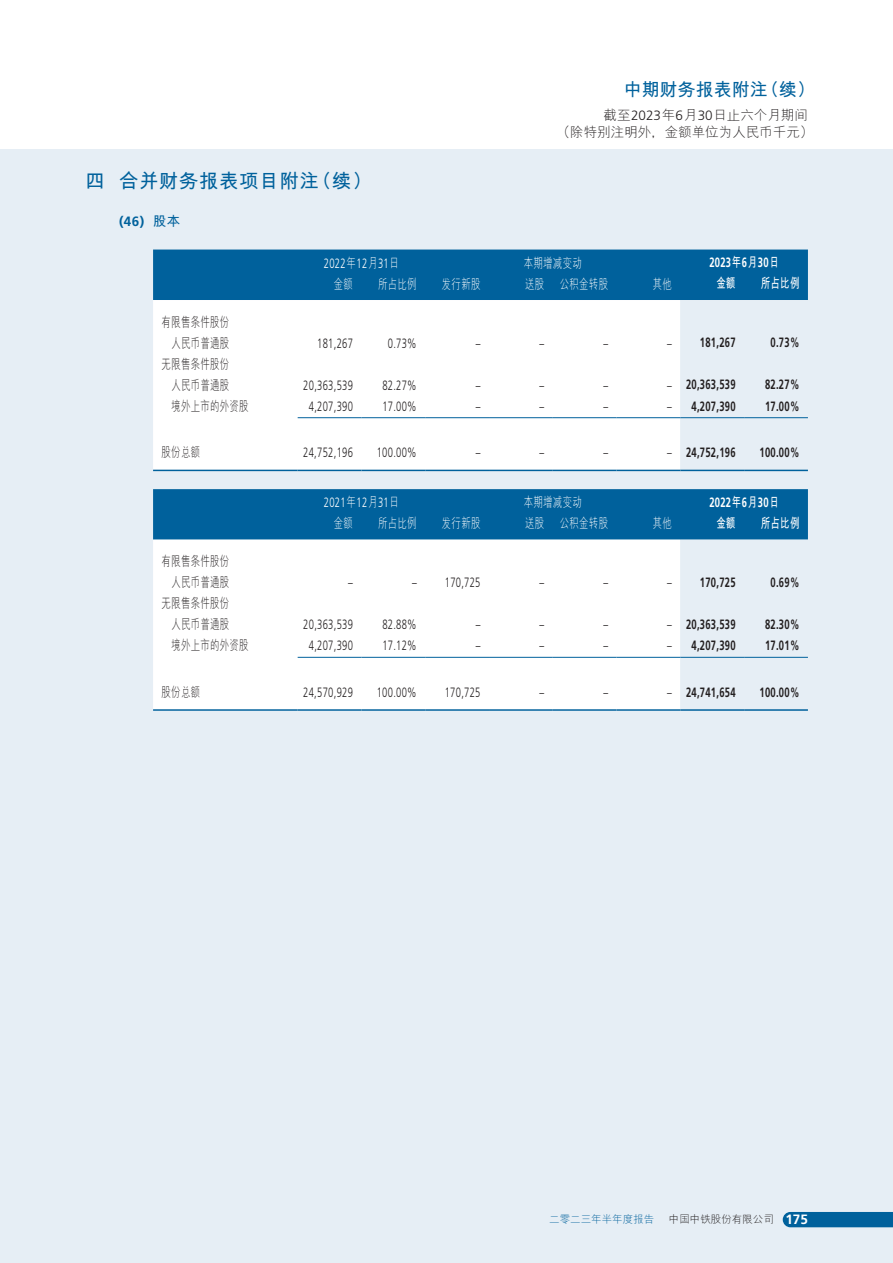
<style>
.page{position:relative;width:893px;height:1263px;background:#fff}
.page>*{position:absolute;margin:0;border:0;box-sizing:border-box;transform-origin:0 0}
.t1{font:700 19.5px "M Hei PRC";letter-spacing:.03em;color:#00619c}
.t2{font:700 18px "M Hei PRC";color:#00619c}
.t3{font:300 13.5px "Frutiger LT Std";letter-spacing:.03em;color:#231f20;scale:.7 1}
.t4{font:700 13.5px "Frutiger LT Std";letter-spacing:.03em;color:#231f20;scale:.7 1}
.t5{font:300 13.5px/21px "M Hei PRC";letter-spacing:.03em;color:#231f20;text-align:right;scale:.7 1}
.t6{font:300 13.5px "M Hei PRC";letter-spacing:.03em;color:#fff;scale:.7 1}
.t7{font:300 13.5px/16.2px "M Hei PRC";color:#231f20}
.t8{font:300 13.5px "Frutiger LT Std";letter-spacing:.03em;color:#fff;scale:.7 1}
.t9{font:700 13.5px "Frutiger LT Std";letter-spacing:.03em;color:#fff;scale:.7 1}
.t10{font:700 13.5px "M Hei PRC";letter-spacing:.03em;color:#fff;scale:.7 1}
.t11{font:700 13.5px "Frutiger LT Std";color:#00619c}
.t12{font:300 10.5px "M Hei PRC";color:#231f20}
.t13{font:300 10.5px "M Hei PRC";color:#00619c}
.s1{font-family:"Frutiger LT Std"}
.s2{font-family:"M Hei PRC"}
.s3{font-weight:300}
.s4{font-family:"Frutiger LT Std";font-weight:700;font-size:13.5px;color:#fff}
</style>
<div class="page">
<div style="left:0;top:149px;width:893px;height:1114px;background:#e6eef5"></div>
<div style="left:783px;top:1212px;width:110px;height:15px;background:#00619c"></div>
<svg style="left:153px;top:250px;width:655px;height:220px;background:#c0d8e6"></svg>
<hr style="left:298px;top:417px;width:63px;height:1px;background:#00619c">
<hr style="left:361px;top:417px;width:64px;height:1px;background:#00619c">
<hr style="left:425px;top:417px;width:64px;height:1px;background:#00619c">
<hr style="left:489px;top:417px;width:64px;height:1px;background:#00619c">
<hr style="left:553px;top:417px;width:64px;height:1px;background:#00619c">
<hr style="left:617px;top:417px;width:63px;height:1px;background:#00619c">
<hr style="left:680px;top:417px;width:64px;height:1px;background:#00619c">
<hr style="left:744px;top:417px;width:64px;height:1px;background:#00619c">
<hr style="left:153px;top:470px;width:145px;height:1px;background:#00619c">
<hr style="left:298px;top:470px;width:63px;height:1px;background:#00619c">
<hr style="left:361px;top:470px;width:64px;height:1px;background:#00619c">
<hr style="left:425px;top:470px;width:64px;height:1px;background:#00619c">
<hr style="left:489px;top:470px;width:64px;height:1px;background:#00619c">
<hr style="left:553px;top:470px;width:64px;height:1px;background:#00619c">
<hr style="left:617px;top:470px;width:63px;height:1px;background:#00619c">
<hr style="left:680px;top:470px;width:64px;height:1px;background:#00619c">
<hr style="left:744px;top:470px;width:64px;height:1px;background:#00619c">
<svg style="left:153px;top:489px;width:655px;height:220px;background:#c0d8e6"></svg>
<hr style="left:298px;top:657px;width:63px;height:1px;background:#00619c">
<hr style="left:361px;top:657px;width:64px;height:1px;background:#00619c">
<hr style="left:425px;top:657px;width:64px;height:1px;background:#00619c">
<hr style="left:489px;top:657px;width:64px;height:1px;background:#00619c">
<hr style="left:553px;top:657px;width:64px;height:1px;background:#00619c">
<hr style="left:617px;top:657px;width:63px;height:1px;background:#00619c">
<hr style="left:680px;top:657px;width:64px;height:1px;background:#00619c">
<hr style="left:744px;top:657px;width:64px;height:1px;background:#00619c">
<hr style="left:153px;top:709px;width:145px;height:2px;background:#00619c">
<hr style="left:298px;top:709px;width:63px;height:2px;background:#00619c">
<hr style="left:361px;top:709px;width:64px;height:2px;background:#00619c">
<hr style="left:425px;top:709px;width:64px;height:2px;background:#00619c">
<hr style="left:489px;top:709px;width:64px;height:2px;background:#00619c">
<hr style="left:553px;top:709px;width:64px;height:2px;background:#00619c">
<hr style="left:617px;top:709px;width:63px;height:2px;background:#00619c">
<hr style="left:680px;top:709px;width:64px;height:2px;background:#00619c">
<hr style="left:744px;top:709px;width:64px;height:2px;background:#00619c">
<h2 class="t2" style="left:624px;top:80px;width:193px">中期财务报表附注（续）</h2>
<p class="t7" style="left:557px;top:107px;width:258px;text-indent:47px">截至<span class="s1">2023</span>年<span class="s1">6</span>月<span class="s1">30</span>日止六个月期间（除特别注明外，金额单位为人民币千元）</p>
<h1 class="t1" style="left:85px;top:171px;width:288px">四 合并财务报表项目附注（续）</h1>
<p class="t11" style="left:119px;top:213px;width:63px">(46) <span class="s2">股本</span></p>
<p class="t8" style="left:324px;top:255px;width:109px">2022<span class="s2">年</span>12<span class="s2">月</span>31<span class="s2">日</span></p>
<p class="t6" style="left:524px;top:256px;width:84px">本期增减变动</p>
<p class="t9" style="left:709px;top:255px;width:101px">2023<span class="s2">年</span>6<span class="s2">月</span>30<span class="s2">日</span></p>
<p class="t6" style="left:334px;top:277px;width:29px">金额</p>
<p class="t6" style="left:378px;top:277px;width:57px">所占比例</p>
<p class="t6" style="left:442px;top:277px;width:57px">发行新股</p>
<p class="t6" style="left:525px;top:277px;width:120px">送股 公积金转股</p>
<p class="t6" style="left:653px;top:277px;width:29px">其他</p>
<p class="t10" style="left:716px;top:277px;width:29px">金额</p>
<p class="t10" style="left:761px;top:277px;width:57px">所占比例</p>
<p class="t5" style="left:162px;top:311px;width:98px">有限售条件股份人民币普通股</p>
<p class="t3" style="left:317px;top:335px;width:53px">181,267</p>
<p class="t3" style="left:388px;top:335px;width:43px">0.73%</p>
<p class="t3" style="left:476px;top:335px;width:8px">–</p>
<p class="t3" style="left:540px;top:335px;width:8px">–</p>
<p class="t3" style="left:603px;top:335px;width:8px">–</p>
<p class="t4" style="left:667px;top:335px;width:99px"><span class="s3">–</span> 181,267</p>
<p class="t4" style="left:771px;top:335px;width:43px">0.73%</p>
<p class="t5" style="left:162px;top:353px;width:98px">无限售条件股份人民币普通股</p>
<p class="t3" style="left:303px;top:377px;width:72px">20,363,539</p>
<p class="t3" style="left:382px;top:377px;width:51px">82.27%</p>
<p class="t3" style="left:476px;top:377px;width:8px">–</p>
<p class="t3" style="left:540px;top:377px;width:8px">–</p>
<p class="t3" style="left:603px;top:377px;width:8px">–</p>
<p class="t4" style="left:667px;top:377px;width:99px"><span class="s3">–</span> 20,363,539</p>
<p class="t4" style="left:765px;top:377px;width:51px">82.27%</p>
<p class="t5" style="left:171px;top:395px;width:112px">境外上市的外资股</p>
<p class="t3" style="left:309px;top:398px;width:65px">4,207,390</p>
<p class="t3" style="left:382px;top:398px;width:51px">17.00%</p>
<p class="t3" style="left:476px;top:398px;width:8px">–</p>
<p class="t3" style="left:540px;top:398px;width:8px">–</p>
<p class="t3" style="left:603px;top:398px;width:8px">–</p>
<p class="t4" style="left:667px;top:398px;width:99px"><span class="s3">–</span> 4,207,390</p>
<p class="t4" style="left:765px;top:398px;width:51px">17.00%</p>
<p class="t5" style="left:162px;top:441px;width:57px">股份总额</p>
<p class="t3" style="left:303px;top:445px;width:72px">24,752,196</p>
<p class="t3" style="left:377px;top:445px;width:59px">100.00%</p>
<p class="t3" style="left:476px;top:445px;width:8px">–</p>
<p class="t3" style="left:540px;top:445px;width:8px">–</p>
<p class="t3" style="left:603px;top:445px;width:8px">–</p>
<p class="t4" style="left:667px;top:444px;width:99px"><span class="s3">–</span> 24,752,196</p>
<p class="t4" style="left:759px;top:444px;width:59px">100.00%</p>
<p class="t8" style="left:324px;top:495px;width:109px">2021<span class="s2">年</span>12<span class="s2">月</span>31<span class="s2">日</span></p>
<p class="t6" style="left:524px;top:495px;width:84px">本期增减变动</p>
<p class="t9" style="left:709px;top:494px;width:101px">2022<span class="s2">年</span>6<span class="s2">月</span>30<span class="s2">日</span></p>
<p class="t6" style="left:334px;top:516px;width:29px">金额</p>
<p class="t6" style="left:378px;top:516px;width:57px">所占比例</p>
<p class="t6" style="left:442px;top:516px;width:57px">发行新股</p>
<p class="t6" style="left:525px;top:516px;width:120px">送股 公积金转股</p>
<p class="t6" style="left:653px;top:516px;width:29px">其他</p>
<p class="t10" style="left:716px;top:516px;width:29px">金额</p>
<p class="t10" style="left:761px;top:516px;width:57px">所占比例</p>
<p class="t5" style="left:162px;top:550px;width:98px">有限售条件股份人民币普通股</p>
<p class="t3" style="left:348px;top:575px;width:8px">–</p>
<p class="t3" style="left:412px;top:575px;width:99px">– 170,725</p>
<p class="t3" style="left:540px;top:575px;width:8px">–</p>
<p class="t3" style="left:603px;top:575px;width:8px">–</p>
<p class="t4" style="left:667px;top:574px;width:99px"><span class="s3">–</span> 170,725</p>
<p class="t4" style="left:771px;top:574px;width:43px">0.69%</p>
<p class="t5" style="left:162px;top:592px;width:98px">无限售条件股份人民币普通股</p>
<p class="t3" style="left:303px;top:617px;width:72px">20,363,539</p>
<p class="t3" style="left:382px;top:617px;width:51px">82.88%</p>
<p class="t3" style="left:476px;top:617px;width:8px">–</p>
<p class="t3" style="left:540px;top:617px;width:8px">–</p>
<p class="t3" style="left:603px;top:617px;width:8px">–</p>
<p class="t4" style="left:667px;top:616px;width:99px"><span class="s3">–</span> 20,363,539</p>
<p class="t4" style="left:765px;top:616px;width:51px">82.30%</p>
<p class="t5" style="left:171px;top:634px;width:112px">境外上市的外资股</p>
<p class="t3" style="left:309px;top:638px;width:65px">4,207,390</p>
<p class="t3" style="left:382px;top:638px;width:51px">17.12%</p>
<p class="t3" style="left:476px;top:638px;width:8px">–</p>
<p class="t3" style="left:540px;top:638px;width:8px">–</p>
<p class="t3" style="left:603px;top:638px;width:8px">–</p>
<p class="t4" style="left:667px;top:637px;width:99px"><span class="s3">–</span> 4,207,390</p>
<p class="t4" style="left:765px;top:637px;width:51px">17.01%</p>
<p class="t5" style="left:162px;top:681px;width:57px">股份总额</p>
<p class="t3" style="left:303px;top:684px;width:72px">24,570,929</p>
<p class="t3" style="left:377px;top:684px;width:59px">100.00%</p>
<p class="t3" style="left:445px;top:684px;width:53px">170,725</p>
<p class="t3" style="left:540px;top:684px;width:8px">–</p>
<p class="t3" style="left:603px;top:684px;width:8px">–</p>
<p class="t4" style="left:667px;top:684px;width:99px"><span class="s3">–</span> 24,741,654</p>
<p class="t4" style="left:759px;top:684px;width:59px">100.00%</p>
<p class="t13" style="left:549px;top:1214px;width:106px">二零二三年半年度报告</p>
<p class="t12" style="left:669px;top:1214px;width:141px">中国中铁股份有限公司 <span class="s4">175</span></p>
</div>
